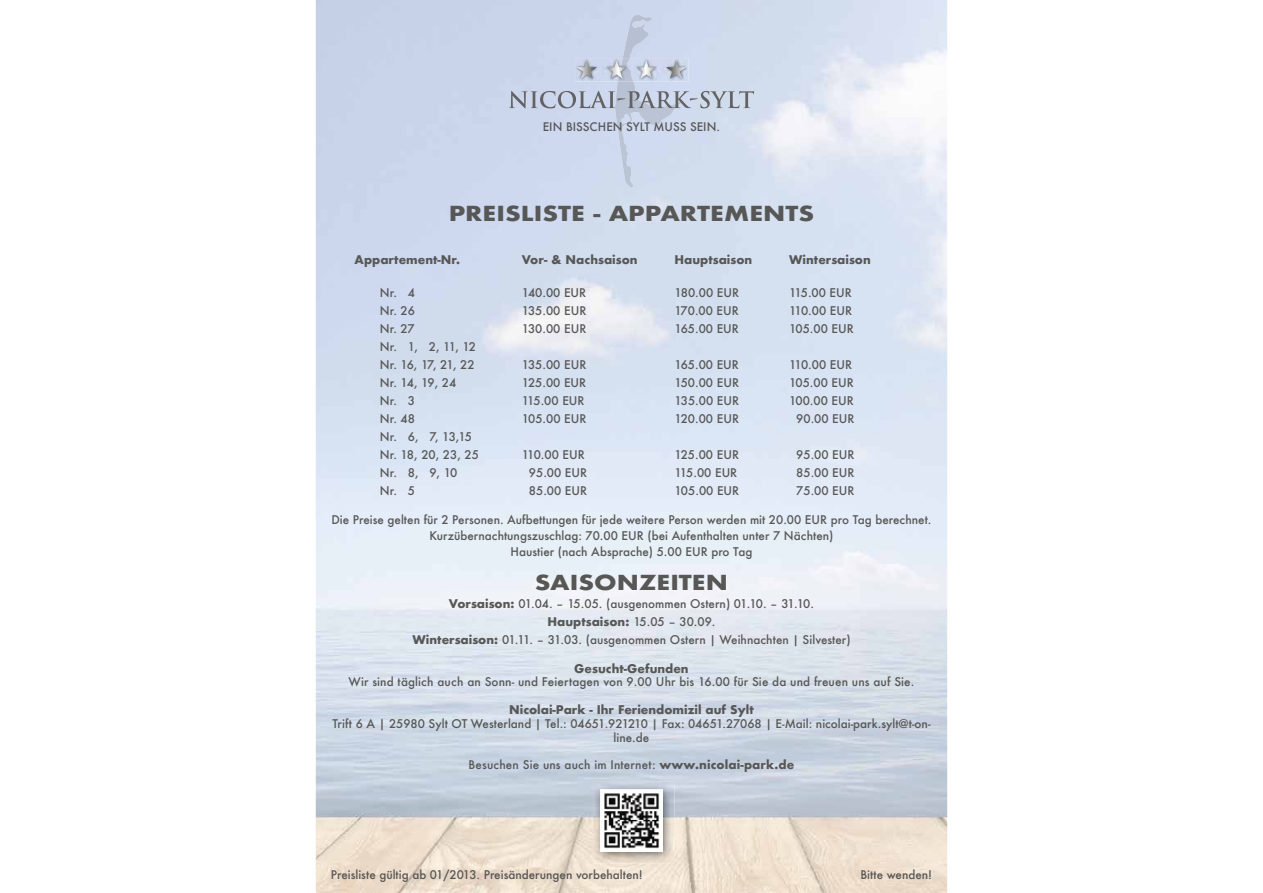
<style>
.page{position:relative;width:1263px;height:893px;background:#fff}
.page>*{position:absolute;margin:0;border:0;box-sizing:border-box;transform-origin:0 0}
.t1{font:700 20.1px "Futura";color:#575756;scale:1.21 1}
.t2{font:500 11.7px/18px "Futura";color:#575756;text-align:center}
.t3{font:700 11.7px "Futura";color:#575756}
.t4{font:500 11.7px/18px "Futura";letter-spacing:-.08em;color:#575756}
.t5{font:500 11.55px "Futura";color:#575756}
.s1{font-weight:700}
</style>
<div class="page">
<img style="left:316px;top:0;width:631px;height:893px">
<img style="left:615px;top:15px;width:69px;height:173px">
<svg style="left:509px;top:91px;width:245px;height:17px;background:#afb6c5"></svg>
<img style="left:575px;top:58px;width:113px;height:24px">
<img style="left:618px;top:58px;width:15px;height:24px">
<svg style="left:577px;top:60px;width:109px;height:19px;background:#c0c7d7"></svg>
<img style="left:593px;top:782px;width:81px;height:81px">
<img style="left:601px;top:790px;width:61px;height:61px">
<p class="t5" style="left:543px;top:119px;width:179px">EIN BISSCHEN SYLT MUSS SEIN.</p>
<h1 class="t1" style="left:449px;top:199px;width:304px">PREISLISTE - APPARTEMENTS</h1>
<p class="t3" style="left:355px;top:251px;width:107px">Appartement-Nr.</p>
<p class="t3" style="left:522px;top:251px;width:117px">Vor- &amp; Nachsaison</p>
<p class="t3" style="left:674px;top:251px;width:79px">Hauptsaison</p>
<p class="t3" style="left:789px;top:251px;width:83px">Wintersaison</p>
<p class="t2" style="left:380px;top:283px;width:37px">Nr. 4</p>
<p class="t2" style="left:522px;top:283px;width:66px">140.00 EUR</p>
<p class="t2" style="left:674px;top:283px;width:66px">180.00 EUR</p>
<p class="t2" style="left:789px;top:283px;width:64px">115.00 EUR</p>
<p class="t2" style="left:380px;top:301px;width:37px">Nr. 26</p>
<p class="t2" style="left:522px;top:301px;width:66px">135.00 EUR</p>
<p class="t2" style="left:674px;top:301px;width:66px">170.00 EUR</p>
<p class="t2" style="left:789px;top:301px;width:65px">110.00 EUR</p>
<p class="t2" style="left:380px;top:319px;width:36px">Nr. 27</p>
<p class="t2" style="left:522px;top:319px;width:66px">130.00 EUR</p>
<p class="t2" style="left:674px;top:319px;width:66px">165.00 EUR</p>
<p class="t2" style="left:789px;top:319px;width:66px">105.00 EUR</p>
<p class="t4" style="left:380px;top:337px;width:98px">Nr. 1, 2, 11, 12<br>Nr. 16, 17, 21, 22</p>
<p class="t2" style="left:522px;top:355px;width:66px">135.00 EUR</p>
<p class="t2" style="left:674px;top:355px;width:66px">165.00 EUR</p>
<p class="t2" style="left:789px;top:355px;width:65px">110.00 EUR</p>
<p class="t2" style="left:380px;top:374px;width:78px">Nr. 14, 19, 24</p>
<p class="t2" style="left:522px;top:374px;width:66px">125.00 EUR</p>
<p class="t2" style="left:674px;top:374px;width:66px">150.00 EUR</p>
<p class="t2" style="left:789px;top:374px;width:66px">105.00 EUR</p>
<p class="t2" style="left:380px;top:392px;width:37px">Nr. 3</p>
<p class="t2" style="left:522px;top:392px;width:64px">115.00 EUR</p>
<p class="t2" style="left:674px;top:392px;width:66px">135.00 EUR</p>
<p class="t2" style="left:789px;top:392px;width:66px">100.00 EUR</p>
<p class="t2" style="left:380px;top:410px;width:37px">Nr. 48</p>
<p class="t2" style="left:522px;top:410px;width:66px">105.00 EUR</p>
<p class="t2" style="left:674px;top:410px;width:66px">120.00 EUR</p>
<p class="t2" style="left:796px;top:410px;width:60px">90.00 EUR</p>
<p class="t2" style="left:380px;top:428px;width:101px;text-align:left">Nr. 6, 7, 13,15<br>Nr. 18, 20, 23, 25</p>
<p class="t2" style="left:522px;top:446px;width:65px">110.00 EUR</p>
<p class="t2" style="left:674px;top:446px;width:66px">125.00 EUR</p>
<p class="t2" style="left:796px;top:446px;width:60px">95.00 EUR</p>
<p class="t2" style="left:380px;top:464px;width:79px">Nr. 8, 9, 10</p>
<p class="t2" style="left:529px;top:464px;width:60px">95.00 EUR</p>
<p class="t2" style="left:674px;top:464px;width:64px">115.00 EUR</p>
<p class="t2" style="left:796px;top:464px;width:60px">85.00 EUR</p>
<p class="t2" style="left:380px;top:482px;width:37px">Nr. 5</p>
<p class="t2" style="left:529px;top:482px;width:60px">85.00 EUR</p>
<p class="t2" style="left:674px;top:482px;width:66px">105.00 EUR</p>
<p class="t2" style="left:796px;top:482px;width:60px">75.00 EUR</p>
<p class="t2" style="left:331px;top:512px;width:602px;line-height:15.9px">Die Preise gelten für 2 Personen. Aufbettungen für jede weitere Person werden mit 20.00 EUR pro Tag berechnet.<br>Kurzübernachtungszuschlag: 70.00 EUR (bei Aufenthalten unter 7 Nächten)<br>Haustier (nach Absprache) 5.00 EUR pro Tag</p>
<h1 class="t1" style="left:535px;top:568px;width:161px">SAISONZEITEN</h1>
<p class="t2" style="left:412px;top:594px;width:440px"><span class="s1">Vorsaison:</span> 01.04. – 15.05. (ausgenommen Ostern) 01.10. – 31.10.<br><span class="s1">Hauptsaison:</span> 15.05 – 30.09.<br><span class="s1">Wintersaison:</span> 01.11. – 31.03. (ausgenommen Ostern | Weihnachten | Silvester)</p>
<p class="t3" style="left:574px;top:660px;width:116px">Gesucht-Gefunden</p>
<p class="t2" style="left:349px;top:673px;width:567px">Wir sind täglich auch an Sonn- und Feiertagen von 9.00 Uhr bis 16.00 für Sie da und freuen uns auf Sie.</p>
<p class="t3" style="left:509px;top:701px;width:246px">Nicolai-Park - Ihr Feriendomizil auf Sylt</p>
<p class="t2" style="left:332px;top:716px;width:600px;line-height:13.8px">Trift 6 A | 25980 Sylt OT Westerland | Tel.: 04651.921210 | Fax: 04651.27068 | E-Mail: nicolai-park.sylt@t-on&shy;line.de</p>
<p class="t2" style="left:469px;top:756px;width:327px">Besuchen Sie uns auch im Internet: <span class="s1">www.nicolai-park.de</span></p>
<p class="t2" style="left:331px;top:865px;width:313px">Preisliste gültig ab 01/2013. Preisänderungen vorbehalten!</p>
<p class="t2" style="left:860px;top:865px;width:73px">Bitte wenden!</p>
</div>
